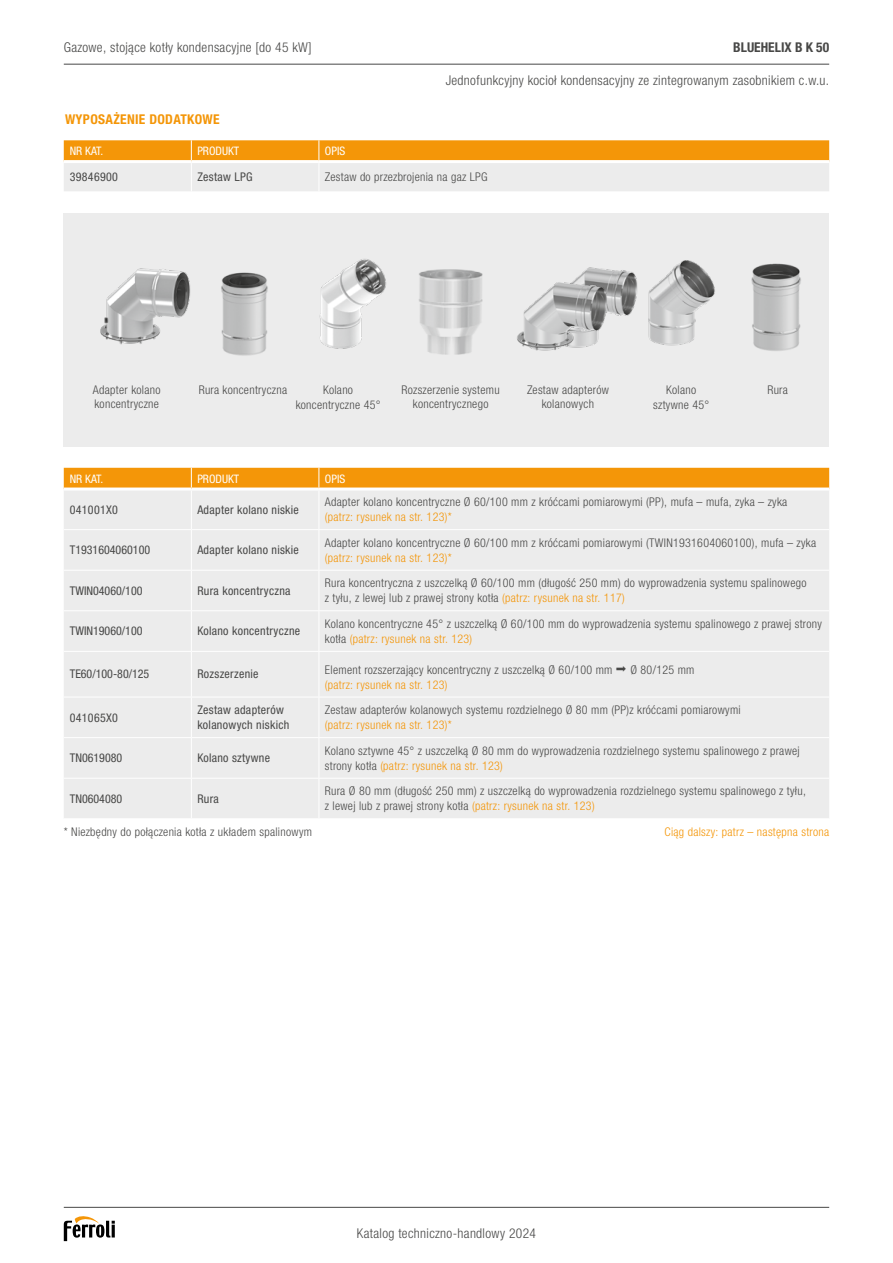
<style>
.page{position:relative;width:893px;height:1263px;background:#fff}
.page>*{position:absolute;margin:0;border:0;box-sizing:border-box;transform-origin:0 0}
.t1{font:300 condensed 13.5px "Helvetica Neue LTW1 G";letter-spacing:.025em;color:#484847}
.t2{font:700 condensed 13.5px "Helvetica Neue LTW1 G";letter-spacing:.025em;color:#f49608}
.t3{font:700 condensed 13.5px "Helvetica Neue LTW1 G";color:#484847}
.t4{font:300 condensed 12px/15px "Helvetica Neue LTW1 G";letter-spacing:.025em;color:#484847}
.t5{font:condensed 12px/15px "Helvetica Neue LTW1 G";letter-spacing:.025em;color:#484847}
.t6{font:300 condensed 12px "Helvetica Neue LTW1 G";letter-spacing:.025em;color:#f49608}
.t7{font:condensed 12px "Helvetica Neue LTW1 G";color:#484847}
.t8{font:condensed 11.7px "Helvetica Neue LTW1 G";color:#fff}
.s1{color:#f49608}
.s2{font-family:"Menlo";font-weight:400;font-stretch:normal;font-size:18px}
</style>
<div class="page">
<hr style="left:64px;top:1207px;width:765px;height:1px;background:#484847">
<svg style="left:64px;top:1216px;width:51px;height:25px"></svg>
<hr style="left:64px;top:64px;width:765px;height:1px;background:#484847">
<div style="left:64px;top:213px;width:765px;height:233px;background:#ececec"></div>
<img style="left:751px;top:263px;width:50px;height:88px">
<img style="left:319px;top:259px;width:63px;height:90px">
<img style="left:648px;top:260px;width:67px;height:86px">
<img style="left:382px;top:269px;width:101px;height:86px">
<img style="left:221px;top:272px;width:47px;height:84px">
<img style="left:587px;top:267px;width:51px;height:49px">
<img style="left:517px;top:269px;width:105px;height:82px">
<img style="left:100px;top:268px;width:91px;height:77px">
<div style="left:64px;top:491px;width:765px;height:327px;background:#ececec"></div>
<div style="left:64px;top:468px;width:765px;height:19px;background:#f49608"></div>
<hr style="left:64px;top:529px;width:127px;height:1px;background:#fff">
<hr style="left:64px;top:570px;width:127px;height:1px;background:#fff">
<hr style="left:64px;top:610px;width:127px;height:1px;background:#fff">
<hr style="left:64px;top:651px;width:127px;height:1px;background:#fff">
<hr style="left:64px;top:697px;width:127px;height:1px;background:#fff">
<hr style="left:64px;top:737px;width:127px;height:1px;background:#fff">
<hr style="left:64px;top:778px;width:127px;height:1px;background:#fff">
<hr style="left:191px;top:490px;width:1px;height:39px;background:#fff">
<hr style="left:191px;top:529px;width:128px;height:1px;background:#fff">
<hr style="left:191px;top:530px;width:1px;height:40px;background:#fff">
<hr style="left:319px;top:529px;width:510px;height:1px;background:#fff">
<hr style="left:191px;top:570px;width:128px;height:1px;background:#fff">
<hr style="left:191px;top:571px;width:1px;height:39px;background:#fff">
<hr style="left:319px;top:570px;width:510px;height:1px;background:#fff">
<hr style="left:319px;top:571px;width:1px;height:39px;background:#fff">
<hr style="left:191px;top:610px;width:128px;height:1px;background:#fff">
<hr style="left:191px;top:611px;width:1px;height:40px;background:#fff">
<hr style="left:319px;top:610px;width:510px;height:1px;background:#fff">
<hr style="left:319px;top:611px;width:1px;height:40px;background:#fff">
<hr style="left:191px;top:651px;width:128px;height:1px;background:#fff">
<hr style="left:191px;top:652px;width:1px;height:45px;background:#fff">
<hr style="left:319px;top:651px;width:510px;height:1px;background:#fff">
<hr style="left:319px;top:652px;width:1px;height:45px;background:#fff">
<hr style="left:191px;top:697px;width:128px;height:1px;background:#fff">
<hr style="left:191px;top:697px;width:1px;height:40px;background:#fff">
<hr style="left:319px;top:697px;width:510px;height:1px;background:#fff">
<hr style="left:319px;top:697px;width:1px;height:40px;background:#fff">
<hr style="left:191px;top:737px;width:128px;height:1px;background:#fff">
<hr style="left:191px;top:738px;width:1px;height:40px;background:#fff">
<hr style="left:319px;top:737px;width:510px;height:1px;background:#fff">
<hr style="left:319px;top:738px;width:1px;height:40px;background:#fff">
<hr style="left:191px;top:778px;width:128px;height:1px;background:#fff">
<hr style="left:191px;top:778px;width:1px;height:40px;background:#fff">
<hr style="left:319px;top:778px;width:510px;height:1px;background:#fff">
<hr style="left:319px;top:778px;width:1px;height:40px;background:#fff">
<hr style="left:319px;top:490px;width:1px;height:39px;background:#fff">
<hr style="left:319px;top:530px;width:1px;height:40px;background:#fff">
<svg style="left:64px;top:140px;width:765px;height:51px;background:#efc88e"></svg>
<hr style="left:64px;top:160px;width:127px;height:3px;background:#fff">
<hr style="left:191px;top:160px;width:128px;height:3px;background:#fff">
<hr style="left:319px;top:160px;width:510px;height:3px;background:#fff">
<p class="t1" style="left:64px;top:40px;width:249px">Gazowe, stojące kotły kondensacyjne [do 45 kW]</p>
<p class="t2" style="left:65px;top:112px;width:156px">WYPOSAŻENIE DODATKOWE</p>
<p class="t3" style="left:733px;top:39px;width:97px">BLUEHELIX B K 50</p>
<p class="t1" style="left:446px;top:72px;width:385px">Jednofunkcyjny kocioł kondensacyjny ze zintegrowanym zasobnikiem c.w.u.</p>
<p class="t8" style="left:70px;top:144px;width:35px">NR KAT.</p>
<p class="t8" style="left:197px;top:144px;width:44px">PRODUKT</p>
<p class="t8" style="left:325px;top:144px;width:22px">OPIS</p>
<p class="t5" style="left:70px;top:169px;width:50px">39846900</p>
<p class="t5" style="left:197px;top:169px;width:57px">Zestaw LPG</p>
<p class="t4" style="left:325px;top:169px;width:164px">Zestaw do przezbrojenia na gaz LPG</p>
<p class="t4" style="left:93px;top:383px;width:69px;line-height:14.4px">Adapter kolano koncentryczne</p>
<p class="t4" style="left:296px;top:382px;width:86px;text-align:center">Kolano koncentryczne 45°</p>
<p class="t4" style="left:527px;top:383px;width:83px;line-height:14.4px;text-align:center">Zestaw adapterów kolanowych</p>
<p class="t4" style="left:199px;top:382px;width:90px">Rura koncentryczna</p>
<p class="t4" style="left:402px;top:382px;width:100px">Rozszerzenie systemu</p>
<p class="t4" style="left:767px;top:382px;width:22px">Rura</p>
<p class="t4" style="left:413px;top:397px;width:77px">koncentrycznego</p>
<p class="t4" style="left:653px;top:382px;width:57px;text-align:center">Kolano sztywne 45°</p>
<p class="t8" style="left:70px;top:471px;width:35px">NR KAT.</p>
<p class="t8" style="left:197px;top:471px;width:44px">PRODUKT</p>
<p class="t8" style="left:325px;top:471px;width:22px">OPIS</p>
<p class="t5" style="left:70px;top:502px;width:50px">041001X0</p>
<p class="t5" style="left:197px;top:502px;width:103px">Adapter kolano niskie</p>
<p class="t4" style="left:325px;top:494px;width:464px">Adapter kolano koncentryczne Ø 60/100 mm z króćcami pomiarowymi (PP), mufa – mufa, zyka – zyka</p>
<p class="t6" style="left:325px;top:510px;width:128px">(patrz: rysunek na str. 123)*</p>
<p class="t7" style="left:70px;top:543px;width:82px">T1931604060100</p>
<p class="t5" style="left:197px;top:542px;width:103px">Adapter kolano niskie</p>
<p class="t4" style="left:325px;top:535px;width:493px">Adapter kolano koncentryczne Ø 60/100 mm z króćcami pomiarowymi (TWIN1931604060100), mufa – zyka</p>
<p class="t6" style="left:325px;top:550px;width:128px">(patrz: rysunek na str. 123)*</p>
<p class="t7" style="left:70px;top:583px;width:74px">TWIN04060/100</p>
<p class="t5" style="left:197px;top:583px;width:95px">Rura koncentryczna</p>
<p class="t4" style="left:325px;top:576px;width:483px">Rura koncentryczna z uszczelką Ø 60/100 mm (długość 250 mm) do wyprowadzenia systemu spalinowego z tyłu, z lewej lub z prawej strony kotła <span class="s1">(patrz: rysunek na str. 117)</span></p>
<p class="t7" style="left:70px;top:624px;width:74px">TWIN19060/100</p>
<p class="t5" style="left:197px;top:624px;width:104px">Kolano koncentryczne</p>
<p class="t4" style="left:325px;top:616px;width:498px">Kolano koncentryczne 45° z uszczelką Ø 60/100 mm do wyprowadzenia systemu spalinowego z prawej strony kotła <span class="s1">(patrz: rysunek na str. 123)</span></p>
<p class="t7" style="left:70px;top:667px;width:81px">TE60/100-80/125</p>
<p class="t5" style="left:197px;top:667px;width:63px">Rozszerzenie</p>
<p class="t4" style="left:325px;top:662px;width:371px">Element rozszerzający koncentryczny z uszczelką Ø 60/100 mm <span class="s2">➡</span> Ø 80/125 mm <span class="s1">(patrz: rysunek na str. 123)</span></p>
<p class="t5" style="left:70px;top:710px;width:50px">041065X0</p>
<p class="t5" style="left:197px;top:702px;width:94px">Zestaw adapterów kolanowych niskich</p>
<p class="t4" style="left:325px;top:702px;width:417px">Zestaw adapterów kolanowych systemu rozdzielnego Ø 80 mm (PP)z króćcami pomiarowymi</p>
<p class="t6" style="left:325px;top:718px;width:128px">(patrz: rysunek na str. 123)*</p>
<p class="t7" style="left:70px;top:751px;width:54px">TN0619080</p>
<p class="t5" style="left:197px;top:750px;width:74px">Kolano sztywne</p>
<p class="t4" style="left:325px;top:743px;width:476px">Kolano sztywne 45° z uszczelką Ø 80 mm do wyprowadzenia rozdzielnego systemu spalinowego z prawej strony kotła <span class="s1">(patrz: rysunek na str. 123)</span></p>
<p class="t7" style="left:70px;top:791px;width:54px">TN0604080</p>
<p class="t5" style="left:197px;top:791px;width:23px">Rura</p>
<p class="t4" style="left:325px;top:784px;width:482px">Rura Ø 80 mm (długość 250 mm) z uszczelką do wyprowadzenia rozdzielnego systemu spalinowego z tyłu, z lewej lub z prawej strony kotła <span class="s1">(patrz: rysunek na str. 123)</span></p>
<p class="t4" style="left:64px;top:825px;width:250px">* Niezbędny do połączenia kotła z układem spalinowym</p>
<p class="t6" style="left:664px;top:825px;width:166px">Ciąg dalszy: patrz – następna strona</p>
<p class="t1" style="left:357px;top:1225px;width:181px">Katalog techniczno-handlowy 2024</p>
</div>
